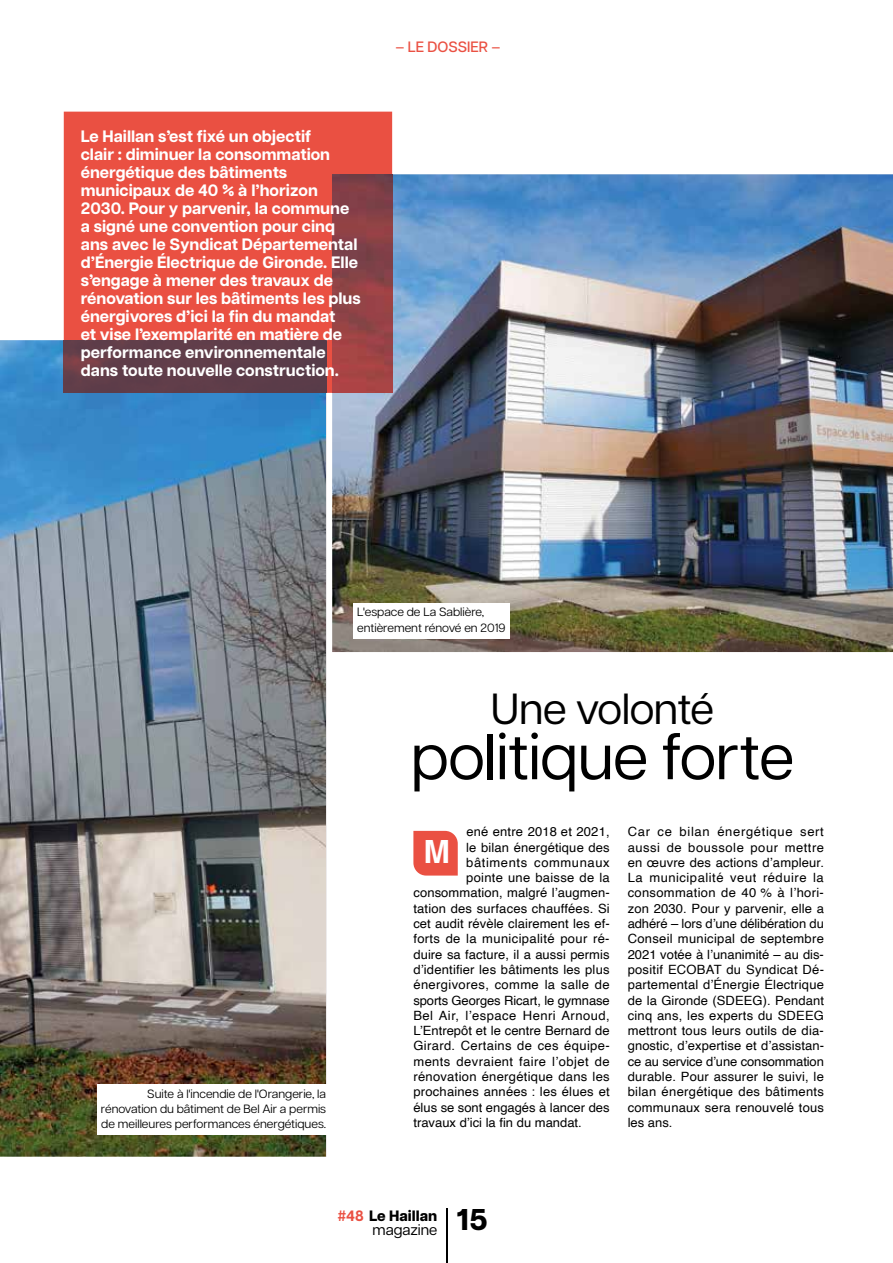
<style>
.page{position:relative;width:893px;height:1263px;background:#fff}
.page>*{position:absolute;margin:0;border:0;box-sizing:border-box;transform-origin:0 0}
.t1{font:64.5px "Articulat CF";letter-spacing:-.01em;color:#000}
.t2{font:43.5px "Articulat CF";letter-spacing:-.01em;color:#000}
.t3{font:700 31.95px "Helvetica";color:#fff}
.t4{font:700 16.5px/18px "Articulat CF";color:#fff}
.t5{font:800 15px/13.8px "Articulat CF";color:#000}
.t6{font:500 15px "Articulat CF";color:#ea5042}
.t7{font:12.75px/15.3px "Helvetica";letter-spacing:.015em;color:#000;text-align:justify}
.t8{font:12.75px "Helvetica";letter-spacing:-.01em;color:#000}
.t9{font:12.75px "Helvetica";letter-spacing:.035em;color:#000}
.t10{font:12.75px "Helvetica";letter-spacing:-.005em;color:#000}
.t11{font:12.75px "Helvetica";letter-spacing:.045em;color:#000}
.t12{font:12px/15px "Articulat CF";color:#000;text-align:justify}
.s1{font-weight:700;color:#ea5042}
.s2{font-weight:400}
</style>
<div class="page">
<hr style="left:447px;top:1209px;width:1px;height:54px;background:#000">
<img style="left:0;top:340px;width:326px;height:817px">
<img style="left:332px;top:174px;width:561px;height:478px">
<svg style="left:413px;top:831px;width:45px;height:44px;background:#ea584a"></svg>
<div style="left:64px;top:112px;width:328px;height:281px;background:#ea5042"></div>
<img style="left:64px;top:340px;width:262px;height:53px">
<img style="left:332px;top:174px;width:60px;height:219px">
<div style="left:97px;top:1084px;width:233px;height:51px;background:#fff"></div>
<div style="left:353px;top:603px;width:157px;height:35px;background:#fff"></div>
<p class="t4" style="left:81px;top:127px;width:281px">Le Haillan s’est fixé un objectif<br>clair : diminuer la consommation énergétique des bâtiments municipaux de 40 % à l’horizon 2030. Pour y parvenir, la commune a signé une convention pour cinq ans avec le Syndicat Départemental d’Énergie Électrique de Gironde. Elle s’engage à mener des travaux de rénovation sur les bâtiments les plus énergivores d’ici la fin du mandat<br>et vise l’exemplarité en matière de performance environnementale dans toute nouvelle construction.</p>
<p class="t6" style="left:395px;top:36px;width:107px">– LE DOSSIER –</p>
<p class="t12" style="left:357px;top:604px;width:150px">L'espace de La Sablière, entièrement rénové en 2019</p>
<p class="t12" style="left:101px;top:1086px;width:227px;text-indent:46px">Suite à l'incendie de l'Orangerie, la rénovation du bâtiment de Bel Air a permis de meilleures performances énergétiques.</p>
<h2 class="t2" style="left:491px;top:677px;width:224px">Une volonté</h2>
<h1 class="t1" style="left:411px;top:710px;width:385px">politique forte</h1>
<p class="t7" style="left:466px;top:824px;width:145px">ené entre 2018 et 2021,</p>
<p class="t7" style="left:466px;top:840px;width:145px">le bilan énergétique des</p>
<p class="t11" style="left:466px;top:852px;width:145px">bâtiments communaux</p>
<p class="t7" style="left:466px;top:870px;width:145px">pointe une baisse de la</p>
<p class="t7" style="left:413px;top:886px;width:198px">consommation, malgré l’augmen-</p>
<p class="t7" style="left:413px;top:901px;width:198px">tation des surfaces chauffées. Si</p>
<p class="t7" style="left:413px;top:916px;width:198px">cet audit révèle clairement les ef-</p>
<p class="t7" style="left:413px;top:932px;width:198px">forts de la municipalité pour ré-</p>
<p class="t7" style="left:413px;top:947px;width:198px">duire sa facture, il a aussi permis</p>
<p class="t7" style="left:413px;top:962px;width:198px">d’identifier les bâtiments les plus</p>
<p class="t7" style="left:413px;top:977px;width:198px">énergivores, comme la salle de</p>
<p class="t8" style="left:413px;top:990px;width:198px">sports Georges Ricart, le gymnase</p>
<p class="t9" style="left:413px;top:1005px;width:198px">Bel Air, l’espace Henri Arnoud,</p>
<p class="t7" style="left:413px;top:1023px;width:198px">L’Entrepôt et le centre Bernard de</p>
<p class="t7" style="left:413px;top:1039px;width:198px">Girard. Certains de ces équipe-</p>
<p class="t7" style="left:413px;top:1054px;width:198px">ments devraient faire l’objet de</p>
<p class="t7" style="left:413px;top:1069px;width:198px">rénovation énergétique dans les</p>
<p class="t7" style="left:413px;top:1085px;width:198px">prochaines années : les élues et</p>
<p class="t10" style="left:413px;top:1097px;width:198px">élus se sont engagés à lancer des</p>
<p class="t7" style="left:413px;top:1115px;width:170px">travaux d’ici la fin du mandat.</p>
<h3 class="t3" style="left:424px;top:826px;width:28px">M</h3>
<p class="t7" style="left:628px;top:824px;width:198px">Car ce bilan énergétique sert aussi de boussole pour mettre en œuvre des actions d’ampleur.<br>La municipalité veut réduire la consommation de 40 % à l’hori&shy;zon 2030. Pour y parvenir, elle a adhéré – lors d’une délibération du Conseil municipal de septembre 2021 votée à l’unanimité – au dis&shy;positif ECOBAT du Syndicat Dé&shy;partemental d’Énergie Électrique de la Gironde (SDEEG). Pendant cinq ans, les experts du SDEEG mettront tous leurs outils de dia&shy;gnostic, d’expertise et d’assistan&shy;ce au service d’une consommation durable. Pour assurer le suivi, le bilan énergétique des bâtiments communaux sera renouvelé tous les ans.</p>
<p class="t5" style="left:372px;top:1208px;width:116px;text-indent:-35px"><span class="s1">#48</span> Le Haillan <span class="s2">magazine</span> <sup>15</sup></p>
</div>
